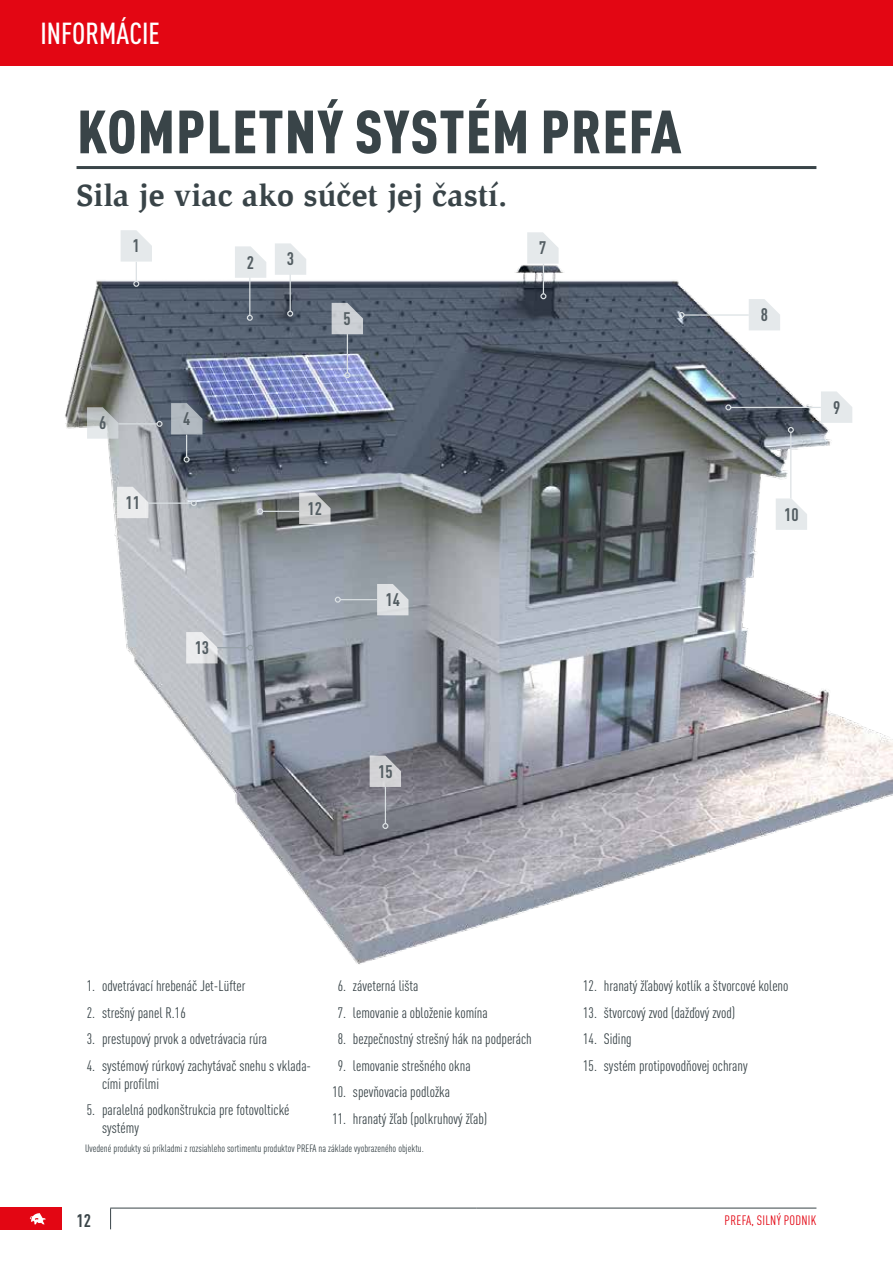
<style>
.page{position:relative;width:893px;height:1263px;background:#fff}
.page>*{position:absolute;margin:0;border:0;box-sizing:border-box;transform-origin:0 0}
.t1{font:900 condensed 60px "DIN Pro";letter-spacing:.02em;color:#394448}
.t2{font:700 31.5px "Slimbach Pro";color:#394448}
.t3{font:500 condensed 30px "DIN Pro";color:#fff}
.t4{font:700 condensed 18px "DIN Pro";color:#535d62}
.t5{font:700 condensed 18px "DIN Pro";color:#394448}
.t6{font:condensed 15px/18px "DIN Pro";color:#394448}
.t7{font:condensed 13.5px "DIN Pro";letter-spacing:.02em;color:#e30613}
.t8{font:condensed 10.5px "DIN Pro";color:#394448}
</style>
<div class="page">
<div style="left:0;top:0;width:893px;height:66px;background:#e30613"></div>
<div style="left:0;top:1208px;width:61px;height:22px;background:#e30613"></div>
<svg style="left:30px;top:1213px;width:16px;height:11px"></svg>
<hr style="left:110px;top:1208px;width:366px;height:1px;background:#394448">
<svg style="left:110px;top:1208px;width:1px;height:21px"></svg>
<hr style="left:476px;top:1208px;width:340px;height:1px;background:#394448">
<hr style="left:77px;top:166px;width:739px;height:3px;background:#394448">
<img style="left:65px;top:250px;width:828px;height:715px">
<svg style="left:235px;top:246px;width:31px;height:32px"></svg>
<svg style="left:370px;top:755px;width:31px;height:32px"></svg>
<svg style="left:332px;top:303px;width:31px;height:31px"></svg>
<svg style="left:121px;top:230px;width:31px;height:57px"></svg>
<svg style="left:275px;top:243px;width:31px;height:32px"></svg>
<hr style="left:290px;top:274px;width:1px;height:37px;background:#dae0e3">
<svg style="left:287px;top:311px;width:6px;height:6px"></svg>
<svg style="left:527px;top:232px;width:32px;height:32px"></svg>
<hr style="left:543px;top:264px;width:1px;height:30px;background:#dae0e3">
<svg style="left:540px;top:293px;width:6px;height:6px"></svg>
<svg style="left:749px;top:299px;width:31px;height:31px"></svg>
<hr style="left:684px;top:314px;width:65px;height:2px;background:#dae0e3">
<svg style="left:679px;top:312px;width:6px;height:6px"></svg>
<svg style="left:821px;top:391px;width:31px;height:32px"></svg>
<hr style="left:731px;top:407px;width:90px;height:1px;background:#dae0e3">
<svg style="left:725px;top:404px;width:6px;height:6px"></svg>
<svg style="left:776px;top:498px;width:31px;height:32px"></svg>
<hr style="left:790px;top:432px;width:1px;height:66px;background:#dae0e3">
<svg style="left:788px;top:427px;width:6px;height:6px"></svg>
<svg style="left:87px;top:407px;width:31px;height:32px"></svg>
<hr style="left:118px;top:423px;width:39px;height:1px;background:#dae0e3">
<svg style="left:157px;top:421px;width:6px;height:6px"></svg>
<svg style="left:299px;top:493px;width:32px;height:31px"></svg>
<hr style="left:263px;top:511px;width:36px;height:1px;background:#dae0e3">
<svg style="left:257px;top:508px;width:6px;height:6px"></svg>
<svg style="left:377px;top:584px;width:31px;height:31px"></svg>
<hr style="left:340px;top:599px;width:37px;height:1px;background:#dae0e3">
<svg style="left:335px;top:597px;width:6px;height:6px"></svg>
<hr style="left:249px;top:277px;width:1px;height:38px;background:#dae0e3">
<svg style="left:247px;top:315px;width:6px;height:6px"></svg>
<svg style="left:171px;top:403px;width:31px;height:54px;background:#838c97"></svg>
<div style="left:184px;top:456px;width:6px;height:7px;border:1px solid #dae0e3;border-radius:50%"></div>
<svg style="left:117px;top:487px;width:31px;height:31px"></svg>
<hr style="left:148px;top:502px;width:43px;height:2px;background:#dae0e3">
<svg style="left:191px;top:500px;width:6px;height:6px"></svg>
<svg style="left:186px;top:632px;width:32px;height:31px"></svg>
<hr style="left:217px;top:647px;width:31px;height:1px;background:#949fa6">
<svg style="left:247px;top:645px;width:6px;height:6px"></svg>
<hr style="left:347px;top:334px;width:1px;height:39px;background:#dae0e3">
<svg style="left:344px;top:372px;width:6px;height:6px"></svg>
<hr style="left:385px;top:787px;width:1px;height:37px;background:#dae0e3">
<svg style="left:382px;top:823px;width:6px;height:6px"></svg>
<h3 class="t3" style="left:40px;top:11px;width:121px">INFORMÁCIE</h3>
<h1 class="t1" style="left:77px;top:85px;width:606px">KOMPLETNÝ SYSTÉM PREFA</h1>
<h2 class="t2" style="left:77px;top:176px;width:432px">Sila je viac ako súčet jej častí.</h2>
<p class="t4" style="left:133px;top:232px;width:9px">1</p>
<p class="t4" style="left:247px;top:249px;width:9px">2</p>
<p class="t4" style="left:539px;top:234px;width:9px">7</p>
<p class="t4" style="left:287px;top:245px;width:9px">3</p>
<p class="t4" style="left:99px;top:409px;width:9px">6</p>
<p class="t4" style="left:126px;top:489px;width:16px">11</p>
<p class="t4" style="left:183px;top:405px;width:9px">4</p>
<p class="t4" style="left:195px;top:634px;width:16px">13</p>
<p class="t4" style="left:344px;top:305px;width:9px">5</p>
<p class="t4" style="left:308px;top:495px;width:16px">12</p>
<p class="t4" style="left:386px;top:586px;width:16px">14</p>
<p class="t4" style="left:378px;top:758px;width:16px">15</p>
<p class="t4" style="left:761px;top:301px;width:9px">8</p>
<p class="t4" style="left:833px;top:394px;width:9px">9</p>
<p class="t4" style="left:784px;top:501px;width:16px">10</p>
<p class="t6" style="left:87px;top:976px;width:160px">1. odvetrávací hrebenáč Jet-Lüfter</p>
<p class="t6" style="left:87px;top:1002px;width:100px">2. strešný panel R.16</p>
<p class="t6" style="left:87px;top:1029px;width:182px">3. prestupový prvok a odvetrávacia rúra</p>
<p class="t6" style="left:102px;top:1055px;width:211px;text-indent:-15px">4. systémový rúrkový zachytávač snehu s vklada&shy;cími profilmi</p>
<p class="t6" style="left:102px;top:1100px;width:189px;text-indent:-15px">5. paralelná podkonštrukcia pre fotovoltické systémy</p>
<p class="t6" style="left:338px;top:976px;width:82px">6. záveterná lišta</p>
<p class="t6" style="left:338px;top:1002px;width:152px">7. lemovanie a obloženie komína</p>
<p class="t6" style="left:338px;top:1029px;width:196px">8. bezpečnostný strešný hák na podperách</p>
<p class="t6" style="left:338px;top:1055px;width:134px">9. lemovanie strešného okna</p>
<p class="t6" style="left:332px;top:1082px;width:119px">10. spevňovacia podložka</p>
<p class="t6" style="left:332px;top:1108px;width:156px">11. hranatý žľab (polkruhový žľab)</p>
<p class="t8" style="left:85px;top:1141px;width:340px">Uvedené produkty sú príkladmi z rozsiahleho sortimentu produktov PREFA na základe vyobrazeného objektu.</p>
<p class="t6" style="left:583px;top:976px;width:207px">12. hranatý žľabový kotlík a štvorcové koleno</p>
<p class="t6" style="left:583px;top:1002px;width:153px">13. štvorcový zvod (dažďový zvod)</p>
<p class="t6" style="left:583px;top:1029px;width:50px">14. Siding</p>
<p class="t6" style="left:583px;top:1055px;width:166px">15. systém protipovodňovej ochrany</p>
<p class="t5" style="left:77px;top:1206px;width:16px">12</p>
<p class="t7" style="left:725px;top:1211px;width:93px">PREFA, silný podnik</p>
</div>
